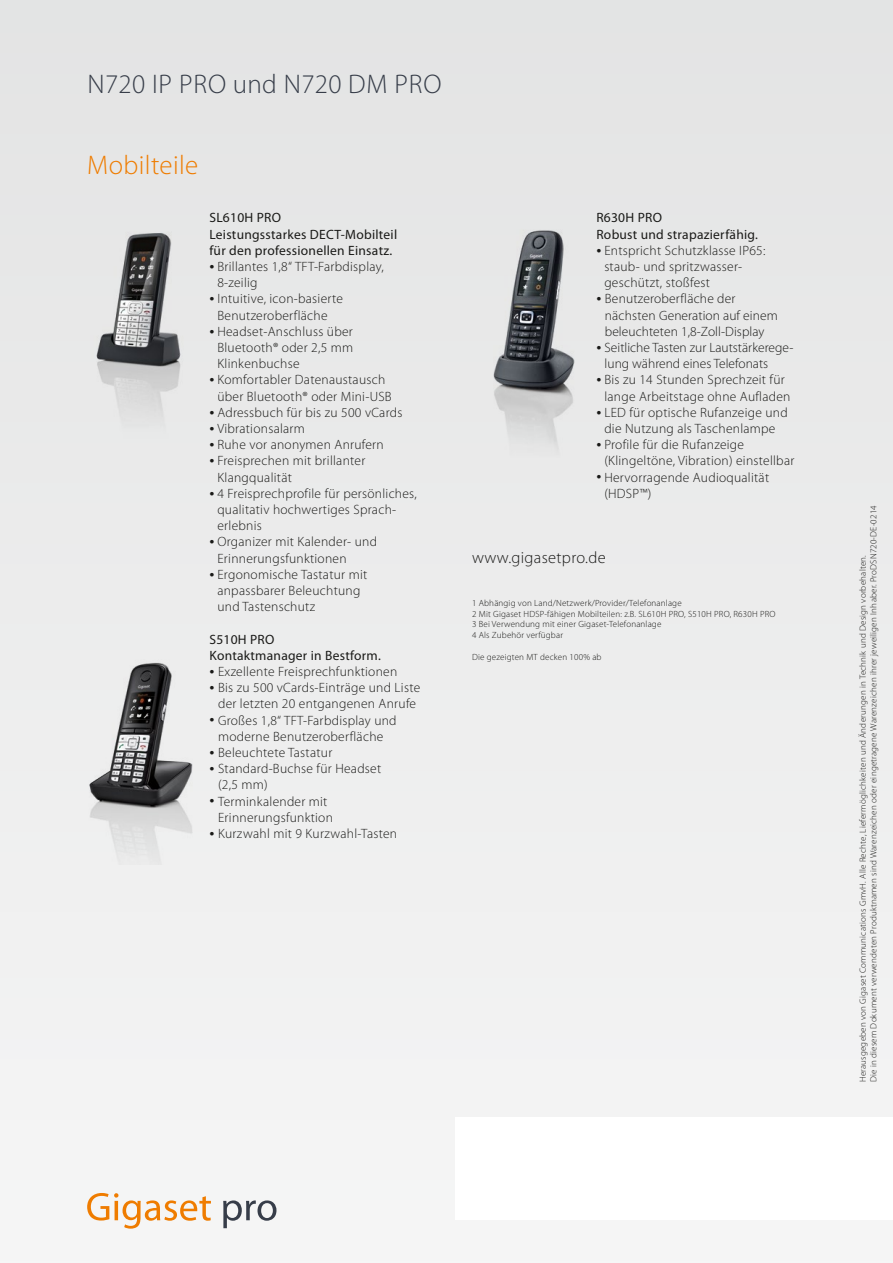
<style>
.page{position:relative;width:893px;height:1263px;background:#ececec}
.page>*{position:absolute;margin:0;border:0;box-sizing:border-box;transform-origin:0 0}
.t1{font:300 27px "Myriad Pro";letter-spacing:.02em;color:#373d49}
.t2{font:300 27px "Myriad Pro";letter-spacing:.015em;color:#ef7c00}
.t3{font:300 16.5px "Myriad Pro";letter-spacing:.02em;color:#1a1a18}
.t4{font:300 13.5px/16.2px "Myriad Pro";letter-spacing:.02em;color:#1a1a18}
.t5{font:13.5px/16.2px "Myriad Pro";letter-spacing:.02em;color:#1a1a18}
.t6{font:300 13.5px/16.2px "Myriad Pro";color:#1a1a18}
.t7{font:300 9px/10.8px "Myriad Pro";letter-spacing:.02em;color:#1a1a18}
.s1{font-size:20.25px}
</style>
<div class="page">
<div style="left:455px;top:1117px;width:438px;height:102px;background:#fff"></div>
<img style="left:493px;top:230px;width:82px;height:220px">
<img style="left:494px;top:231px;width:80px;height:157px">
<img style="left:96px;top:232px;width:85px;height:189px">
<img style="left:98px;top:234px;width:82px;height:131px">
<img style="left:89px;top:662px;width:104px;height:187px">
<img style="left:90px;top:663px;width:102px;height:137px">
<svg style="left:87px;top:1193px;width:124px;height:36px"></svg>
<svg style="left:223px;top:1200px;width:53px;height:28px"></svg>
<h1 class="t1" style="left:87px;top:67px;width:356px">N720 IP PRO und N720 DM PRO</h1>
<h1 class="t2" style="left:87px;top:148px;width:113px">Mobilteile</h1>
<p class="t5" style="left:209px;top:209px;width:189px">SL610H PRO<br>Leistungsstarkes DECT-Mobilteil für den professionellen Einsatz.</p>
<p class="t4" style="left:217px;top:258px;width:168px;text-indent:-8px"><span class="s1">•</span> Brillantes 1,8“ TFT-Farbdisplay,<br>8-zeilig</p>
<p class="t4" style="left:209px;top:291px;width:135px;text-align:center"><span class="s1">•</span> Intuitive, icon-basierte<br>Benutzeroberfläche</p>
<p class="t4" style="left:217px;top:323px;width:137px;text-align:justify;text-indent:-8px"><span class="s1">•</span> Headset-Anschluss über Bluetooth® oder 2,5 mm Klinkenbuchse</p>
<p class="t4" style="left:209px;top:372px;width:184px;text-align:center"><span class="s1">•</span> Komfortabler Datenaustausch über Bluetooth® oder Mini-USB</p>
<p class="t4" style="left:209px;top:404px;width:195px"><span class="s1">•</span> Adressbuch für bis zu 500 vCards</p>
<p class="t4" style="left:209px;top:420px;width:97px"><span class="s1">•</span> Vibrationsalarm</p>
<p class="t4" style="left:209px;top:436px;width:176px"><span class="s1">•</span> Ruhe vor anonymen Anrufern</p>
<p class="t4" style="left:217px;top:453px;width:149px;text-indent:-8px"><span class="s1">•</span> Freisprechen mit brillanter<br>Klangqualität</p>
<p class="t4" style="left:217px;top:485px;width:201px;text-indent:-8px"><span class="s1">•</span> 4 Freisprechprofile für persönliches, qualitativ hochwertiges Sprach&shy;erlebnis</p>
<p class="t4" style="left:217px;top:534px;width:161px;text-indent:-8px"><span class="s1">•</span> Organizer mit Kalender- und<br>Erinnerungsfunktionen</p>
<p class="t4" style="left:217px;top:566px;width:151px;text-indent:-8px"><span class="s1">•</span> Ergonomische Tastatur mit anpassbarer Beleuchtung und Tastenschutz</p>
<p class="t5" style="left:209px;top:631px;width:173px">S510H PRO<br>Kontaktmanager in Bestform.</p>
<p class="t4" style="left:209px;top:663px;width:189px"><span class="s1">•</span> Exzellente Freisprechfunktionen</p>
<p class="t4" style="left:209px;top:679px;width:212px;text-align:center"><span class="s1">•</span> Bis zu 500 vCards-Einträge und Liste der letzten 20 entgangenen Anrufe</p>
<p class="t4" style="left:209px;top:712px;width:189px;text-align:center"><span class="s1">•</span> Großes 1,8“ TFT-Farbdisplay und moderne Benutzeroberfläche</p>
<p class="t4" style="left:209px;top:744px;width:124px"><span class="s1">•</span> Beleuchtete Tastatur</p>
<p class="t4" style="left:218px;top:760px;width:165px;text-indent:-9px"><span class="s1">•</span> Standard-Buchse für Headset (2,5 mm)</p>
<p class="t4" style="left:218px;top:793px;width:116px;text-indent:-9px"><span class="s1">•</span> Terminkalender mit<br>Erinnerungsfunktion</p>
<p class="t4" style="left:209px;top:825px;width:189px"><span class="s1">•</span> Kurzwahl mit 9 Kurzwahl-Tasten</p>
<p class="t5" style="left:596px;top:209px;width:163px">R630H PRO<br>Robust und strapazierfähig.</p>
<p class="t4" style="left:604px;top:242px;width:163px;text-indent:-8px"><span class="s1">•</span> Entspricht Schutzklasse IP65: staub- und spritzwasser&shy;geschützt, stoßfest</p>
<p class="t4" style="left:605px;top:291px;width:174px;text-indent:-8px"><span class="s1">•</span> Benutzeroberfläche der nächsten Generation auf einem beleuchteten 1,8-Zoll-Display</p>
<p class="t6" style="left:605px;top:339px;width:190px;text-indent:-8px"><span class="s1">•</span> Seitliche Tasten zur Lautstärkerege&shy;lung während eines Telefonats</p>
<p class="t4" style="left:596px;top:372px;width:196px;text-align:center"><span class="s1">•</span> Bis zu 14 Stunden Sprechzeit für lange Arbeitstage ohne Aufladen</p>
<p class="t4" style="left:596px;top:404px;width:193px;text-align:center"><span class="s1">•</span> LED für optische Rufanzeige und die Nutzung als Taschenlampe</p>
<p class="t4" style="left:604px;top:436px;width:192px;text-indent:-8px"><span class="s1">•</span> Profile für die Rufanzeige (Klingeltöne, Vibration) einstellbar</p>
<p class="t4" style="left:604px;top:469px;width:166px;text-indent:-8px"><span class="s1">•</span> Hervorragende Audioqualität (HDSP™)</p>
<p class="t3" style="left:472px;top:547px;width:135px">www.gigasetpro.de</p>
<p class="t7" style="left:472px;top:597px;width:305px">1 Abhängig von Land/Netzwerk/Provider/Telefonanlage<br>2 Mit Gigaset HDSP-fähigen Mobilteilen: z.B. SL610H PRO, S510H PRO, R630H PRO 3 Bei Verwendung mit einer Gigaset-Telefonanlage<br>4 Als Zubehör verfügbar</p>
<p class="t7" style="left:472px;top:651px;width:131px">Die gezeigten MT decken 100% ab</p>
<p class="t7" style="left:857px;top:1082px;width:578px;rotate:-90deg">Herausgegeben von Gigaset Communications GmvH. Alle Rechte, Liefermöglichkeiten und Änderungen in Technik und Design vorbehalten.<br>Die in diesem Dokument verwendeten Produktnamen sind Warenzeichen oder eingetragene Warenzeichen ihrer jeweiligen Inhaber. ProDSN720-DE-0214</p>
</div>
